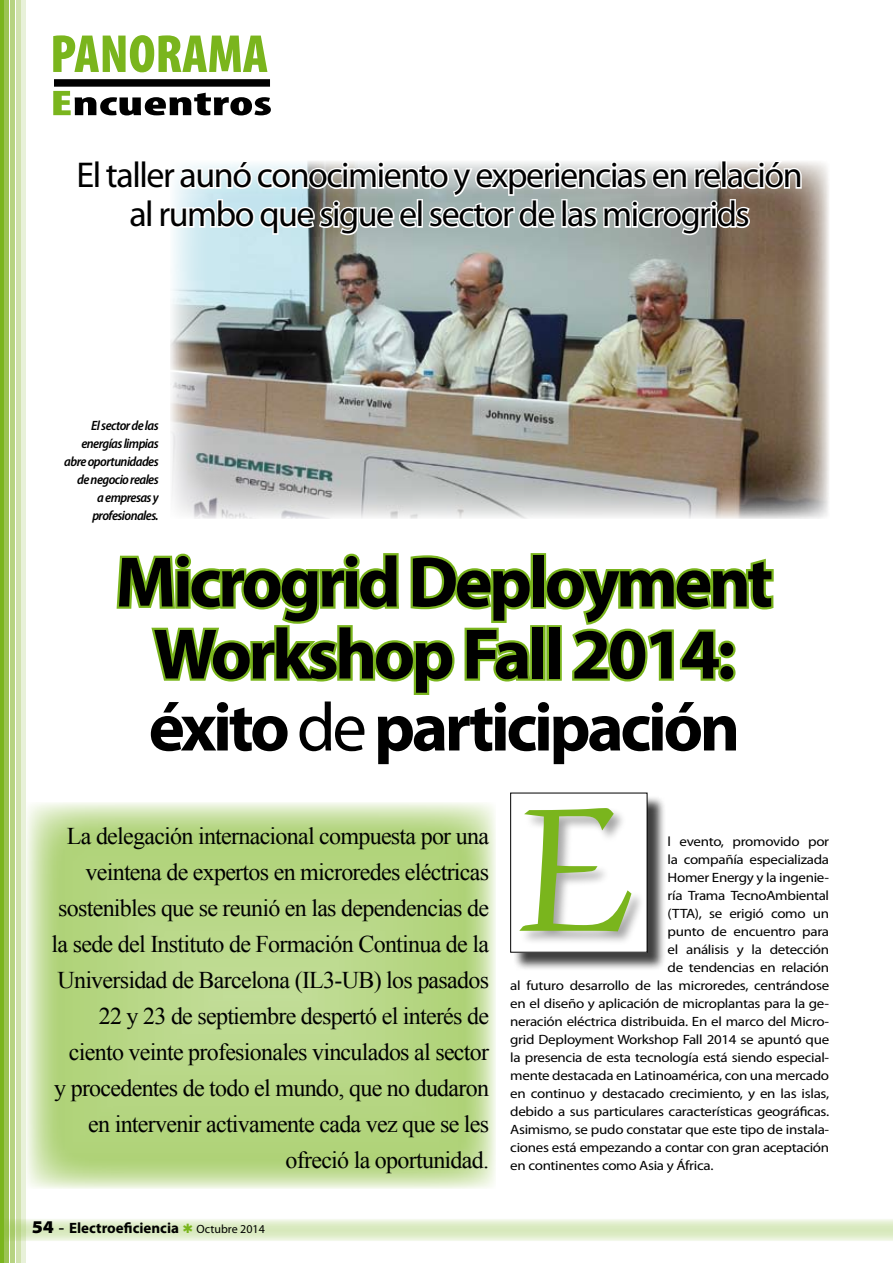
<style>
.page{position:relative;width:893px;height:1263px;background:#fff}
.page>*{position:absolute;margin:0;border:0;box-sizing:border-box;transform-origin:0 0}
.t1{font:203.25px "Zapf Chancery";color:#7ab51d}
.t2{font:700 72px/72px "Myriad Pro";letter-spacing:-.05em;color:#000;text-align:center}
.t3{font:700 69px "Myriad Pro";letter-spacing:-.05em;color:#000}
.t4{font:900 condensed 54px "Myriad Pro";color:#7ab51d}
.t5{font:36px/39px "Myriad Pro";letter-spacing:-.04em;color:#000;text-align:center}
.t6{font:900 condensed 36px "Myriad Pro";color:#000;scale:1.51 1}
.t7{font:24px/36px "Times New Roman";letter-spacing:-.03em;color:#000;text-align:right}
.t8{font:700 15px "Myriad Pro";color:#000}
.t9{font:13.5px "Myriad Pro";letter-spacing:-.02em;color:#000;scale:1.11 1}
.t10{font:italic 600 semi-condensed 13.5px/18px "Myriad Pro";letter-spacing:-.04em;color:#000;text-align:right}
.s1{color:#7ab51d}
.s2{font-weight:400}
.s3{font-weight:900;font-stretch:semi-expanded;font-size:18px}
.s4{font-family:"Times New Roman";font-weight:400;font-size:18px}
.s5{font-weight:400;font-size:12px}
</style>
<div class="page">
<img style="left:170px;top:162px;width:659px;height:357px">
<div style="left:25px;top:802px;width:472px;height:388px;background:#fff;opacity:.75"></div>
<div style="left:21px;top:0;width:5px;height:1263px;background:#e8f1d9"></div>
<hr style="left:16px;top:0;width:4px;height:1263px;background:#d1e2af">
<hr style="left:10px;top:0;width:4px;height:1263px;background:#b7d382">
<div style="left:4px;top:0;width:5px;height:1263px;background:#9bc453"></div>
<hr style="left:0;top:0;width:3px;height:1263px;background:#7ab51d">
<svg style="left:3px;top:1219px;width:890px;height:22px;background:#e0edcb"></svg>
<img style="left:170px;top:161px;width:633px;height:198px">
<div style="left:54px;top:79px;width:216px;height:8px;background:#000"></div>
<svg style="left:116px;top:553px;width:658px;height:142px"></svg>
<div style="left:512px;top:795px;width:154px;height:176px;background:#000;opacity:.75"></div>
<div style="left:511px;top:793px;width:136px;height:159px;background:#fff"></div>
<div style="left:518px;top:807px;width:126px;height:139px;background:#000;opacity:.35"></div>
<svg style="left:183px;top:1223px;width:9px;height:10px"></svg>
<h3 class="t4" style="left:50px;top:24px;width:219px">PANORAMA</h3>
<h3 class="t6" style="left:50px;top:83px;width:148px"><span class="s1">E</span>ncuentros</h3>
<h3 class="t5" style="left:76px;top:155px;width:728px">El taller aunó conocimiento y experiencias en relación al rumbo que sigue el sector de las microgrids</h3>
<p class="t10" style="left:64px;top:417px;width:96px">El sector de las energías limpias abre oportunidades de negocio reales<br>a empresas y profesionales.</p>
<h2 class="t2" style="left:115px;top:544px;width:660px">Microgrid Deployment<br>Workshop Fall 2014:</h2>
<h3 class="t3" style="left:149px;top:682px;width:593px">éxito <span class="s2">de</span> participación</h3>
<p class="t7" style="left:52px;top:817px;width:439px">La delegación internacional compuesta por una veintena de expertos en microredes eléctricas sostenibles que se reunió en las dependencias de la sede del Instituto de Formación Continua de la Universidad de Barcelona (IL3-UB) los pasados 22 y 23 de septiembre despertó el interés de ciento veinte profesionales vinculados al sector y procedentes de todo el mundo, que no dudaron en intervenir activamente cada vez que se les ofreció la oportunidad.</p>
<p class="t8" style="left:32px;top:1218px;width:234px"><span class="s3">54</span> <span class="s4">-</span> Electroeficiencia <span class="s5">Octubre 2014</span></p>
<h1 class="t1" style="left:520px;top:765px;width:114px">E</h1>
<p class="t9" style="left:668px;top:833px;width:147px">l evento, promovido por</p>
<p class="t9" style="left:668px;top:851px;width:147px">la compañía especializada</p>
<p class="t9" style="left:668px;top:869px;width:147px">Homer Energy y la ingenie-</p>
<p class="t9" style="left:668px;top:887px;width:147px">ría Trama TecnoAmbiental</p>
<p class="t9" style="left:668px;top:905px;width:147px">(TTA), se erigió como un</p>
<p class="t9" style="left:668px;top:923px;width:147px">punto de encuentro para</p>
<p class="t9" style="left:668px;top:941px;width:147px">el análisis y la detección</p>
<p class="t9" style="left:668px;top:959px;width:147px">de tendencias en relación</p>
<p class="t9" style="left:510px;top:977px;width:289px">al futuro desarrollo de las microredes, centrándose</p>
<p class="t9" style="left:510px;top:995px;width:289px">en el diseño y aplicación de microplantas para la ge-</p>
<p class="t9" style="left:510px;top:1013px;width:289px">neración eléctrica distribuida. En el marco del Micro-</p>
<p class="t9" style="left:510px;top:1031px;width:289px">grid Deployment Workshop Fall 2014 se apuntó que</p>
<p class="t9" style="left:510px;top:1049px;width:289px">la presencia de esta tecnología está siendo especial-</p>
<p class="t9" style="left:510px;top:1067px;width:289px">mente destacada en Latinoamérica, con una mercado</p>
<p class="t9" style="left:510px;top:1085px;width:289px">en continuo y destacado crecimiento, y en las islas,</p>
<p class="t9" style="left:510px;top:1103px;width:289px">debido a sus particulares características geográficas.</p>
<p class="t9" style="left:510px;top:1121px;width:289px">Asimismo, se pudo constatar que este tipo de instala-</p>
<p class="t9" style="left:510px;top:1139px;width:289px">ciones está empezando a contar con gran aceptación</p>
<p class="t9" style="left:510px;top:1157px;width:185px">en continentes como Asia y África.</p>
</div>
